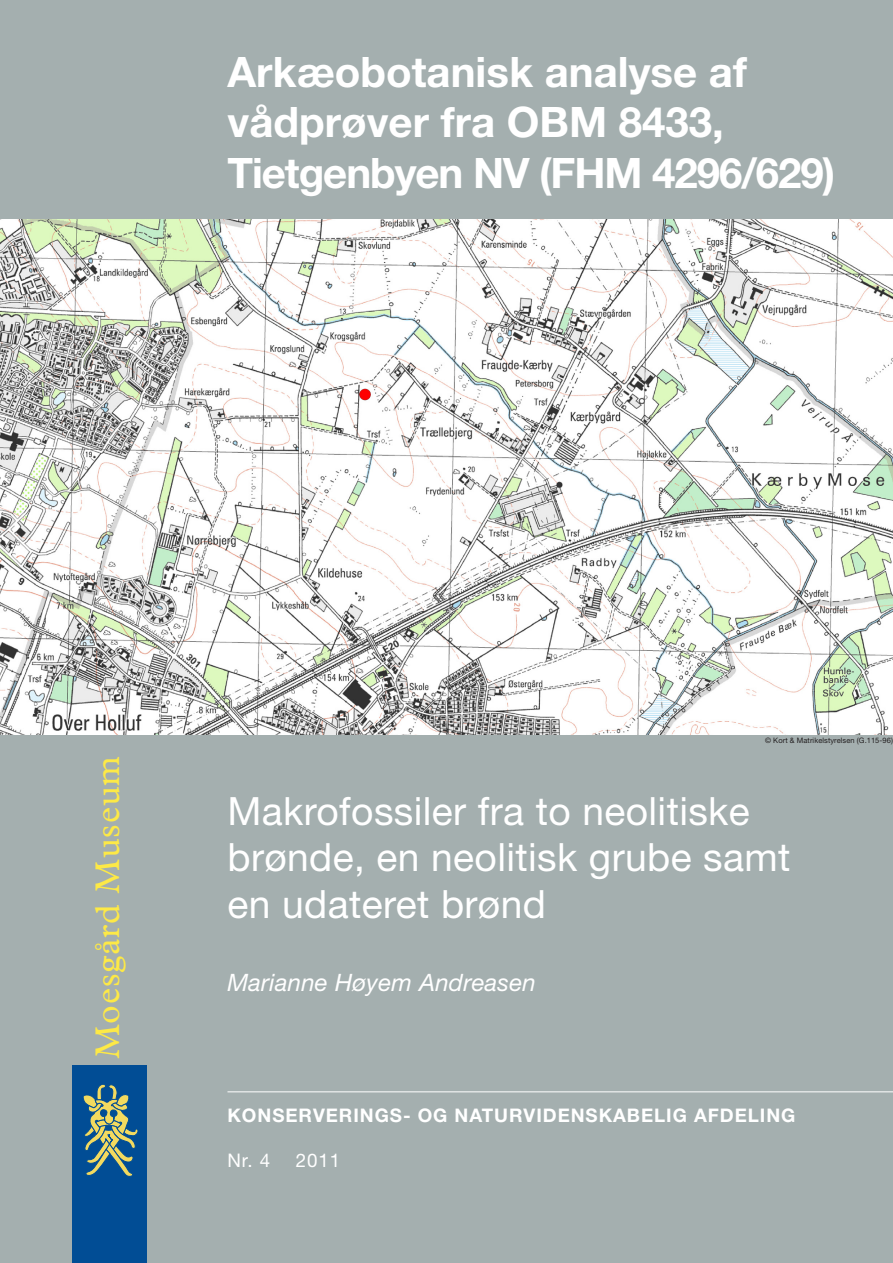
<style>
.page{position:relative;width:893px;height:1263px;background:#a4afaf}
.page>*{position:absolute;margin:0;border:0;box-sizing:border-box;transform-origin:0 0}
.t1{font:700 42px/50.4px "Helvetica Neue";color:#fff}
.t2{font:39px/46.8px "Helvetica Neue";letter-spacing:.01em;color:#fff}
.t3{font:34.5px "Plantin";letter-spacing:.02em;color:#fde946}
.t4{font:italic 24px "Helvetica Neue";letter-spacing:.01em;color:#fff}
.t5{font:700 18.75px "Helvetica Neue";letter-spacing:.05em;color:#fff}
.t6{font:18.75px "Helvetica Neue";letter-spacing:.05em;color:#fff}
.t7{font:7.5px "Helvetica Neue";letter-spacing:.01em;color:#231f20}
</style>
<div class="page">
<hr style="left:227px;top:1091px;width:666px;height:1px;background:#fff">
<div style="left:72px;top:1065px;width:75px;height:198px;background:#014d95"></div>
<svg style="left:83px;top:1084px;width:55px;height:93px"></svg>
<img style="left:0;top:220px;width:893px;height:514px">
<p class="t1" style="left:227px;top:46px;width:609px">Arkæobotanisk analyse af vådprøver fra OBM 8433,<br>Tietgenbyen NV (FHM 4296/629)</p>
<p class="t3" style="left:88px;top:1059px;width:305px;rotate:-90deg">Moesgård Museum</p>
<p class="t7" style="left:765px;top:736px;width:129px">© Kort &amp; Matrikelstyrelsen (G.115-96)</p>
<p class="t2" style="left:227px;top:787px;width:564px">Makrofossiler fra to neolitiske brønde, en neolitisk grube samt en udateret brønd</p>
<p class="t4" style="left:227px;top:968px;width:310px">Marianne Høyem Andreasen</p>
<p class="t5" style="left:227px;top:1103px;width:569px">KONSERVERINGS- OG NATURVIDENSKABELIG AFDELING</p>
<p class="t6" style="left:227px;top:1149px;width:44px">Nr. 4</p>
<p class="t6" style="left:296px;top:1149px;width:46px">2011</p>
</div>
